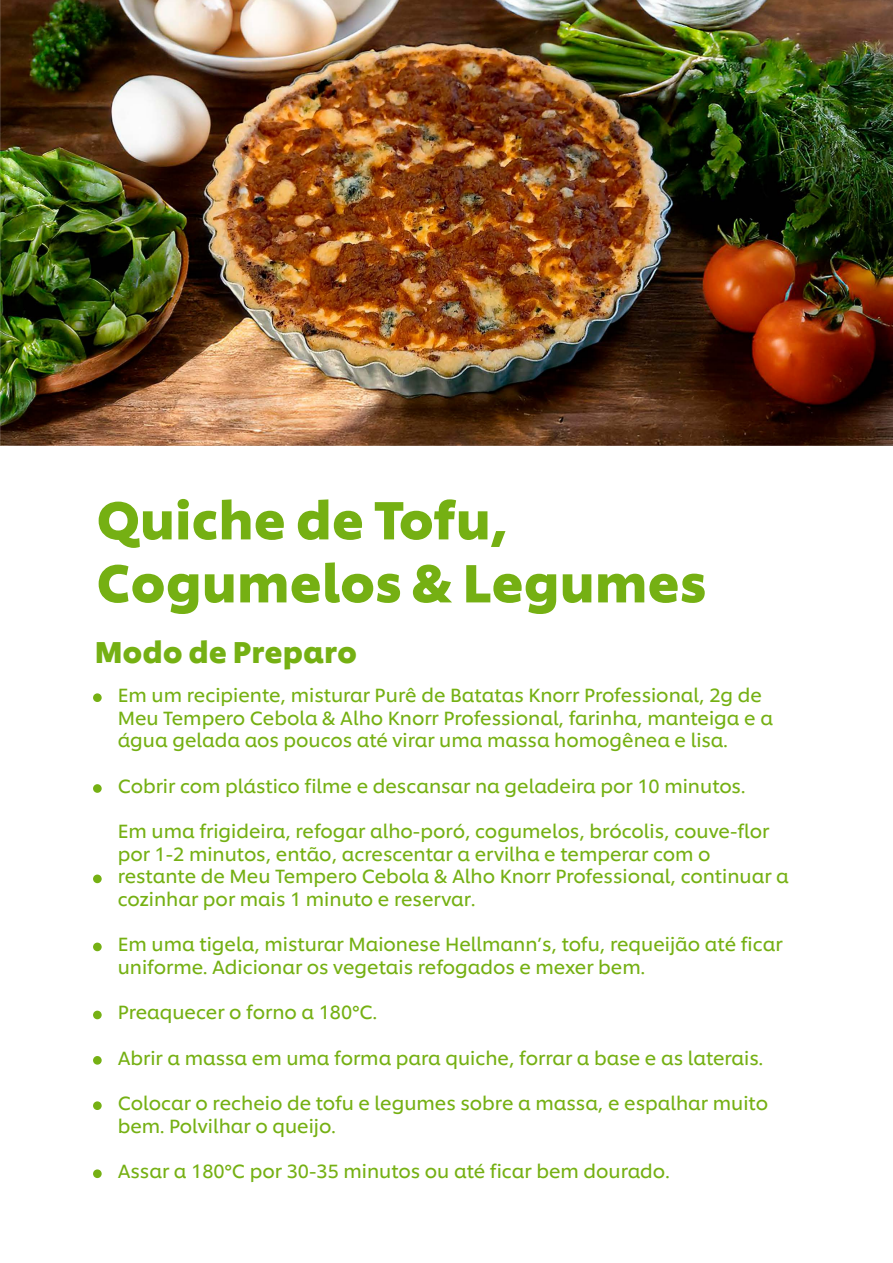
<style>
.page{position:relative;width:893px;height:1263px;background:#fff}
.page>*{position:absolute;margin:0;border:0;box-sizing:border-box;transform-origin:0 0}
.t1{font:700 52.5px/63px "Unilever Shilling";color:#75b013}
.t2{font:700 29.7px "Unilever Shilling";color:#75b013}
.t3{font:18.9px/22.6px "Unilever Shilling";color:#75b013}
</style>
<div class="page">
<img style="left:0;top:0;width:893px;height:445px">
<div style="left:93px;top:693px;width:9px;height:9px;background:#75b013;border-radius:50%"></div>
<div style="left:93px;top:784px;width:9px;height:9px;background:#75b013;border-radius:50%"></div>
<div style="left:93px;top:874px;width:9px;height:9px;background:#75b013;border-radius:50%"></div>
<div style="left:93px;top:942px;width:9px;height:9px;background:#75b013;border-radius:50%"></div>
<div style="left:93px;top:1011px;width:9px;height:8px;background:#75b013;border-radius:50%"></div>
<div style="left:93px;top:1056px;width:9px;height:9px;background:#75b013;border-radius:50%"></div>
<div style="left:93px;top:1101px;width:9px;height:9px;background:#75b013;border-radius:50%"></div>
<div style="left:93px;top:1169px;width:9px;height:9px;background:#75b013;border-radius:50%"></div>
<h1 class="t1" style="left:97px;top:484px;width:611px">Quiche de Tofu,<br>Cogumelos &amp; Legumes</h1>
<h2 class="t2" style="left:95px;top:629px;width:264px">Modo de Preparo</h2>
<p class="t3" style="left:118px;top:682px;width:657px">Em um recipiente, misturar Purê de Batatas Knorr Professional, 2g de<br>Meu Tempero Cebola &amp; Alho Knorr Professional, farinha, manteiga e a água gelada aos poucos até virar uma massa homogênea e lisa.</p>
<p class="t3" style="left:118px;top:773px;width:629px">Cobrir com plástico filme e descansar na geladeira por 10 minutos.</p>
<p class="t3" style="left:118px;top:818px;width:673px">Em uma frigideira, refogar alho-poró, cogumelos, brócolis, couve-flor por 1-2 minutos, então, acrescentar a ervilha e temperar com o restante de Meu Tempero Cebola &amp; Alho Knorr Professional, continuar a cozinhar por mais 1 minuto e reservar.</p>
<p class="t3" style="left:118px;top:932px;width:666px">Em uma tigela, misturar Maionese Hellmann’s, tofu, requeijão até ficar uniforme. Adicionar os vegetais refogados e mexer bem.</p>
<p class="t3" style="left:118px;top:1000px;width:261px">Preaquecer o forno a 180°C.</p>
<p class="t3" style="left:118px;top:1045px;width:647px">Abrir a massa em uma forma para quiche, forrar a base e as laterais.</p>
<p class="t3" style="left:118px;top:1090px;width:652px">Colocar o recheio de tofu e legumes sobre a massa, e espalhar muito bem. Polvilhar o queijo.</p>
<p class="t3" style="left:118px;top:1158px;width:553px">Assar a 180°C por 30-35 minutos ou até ficar bem dourado.</p>
</div>
